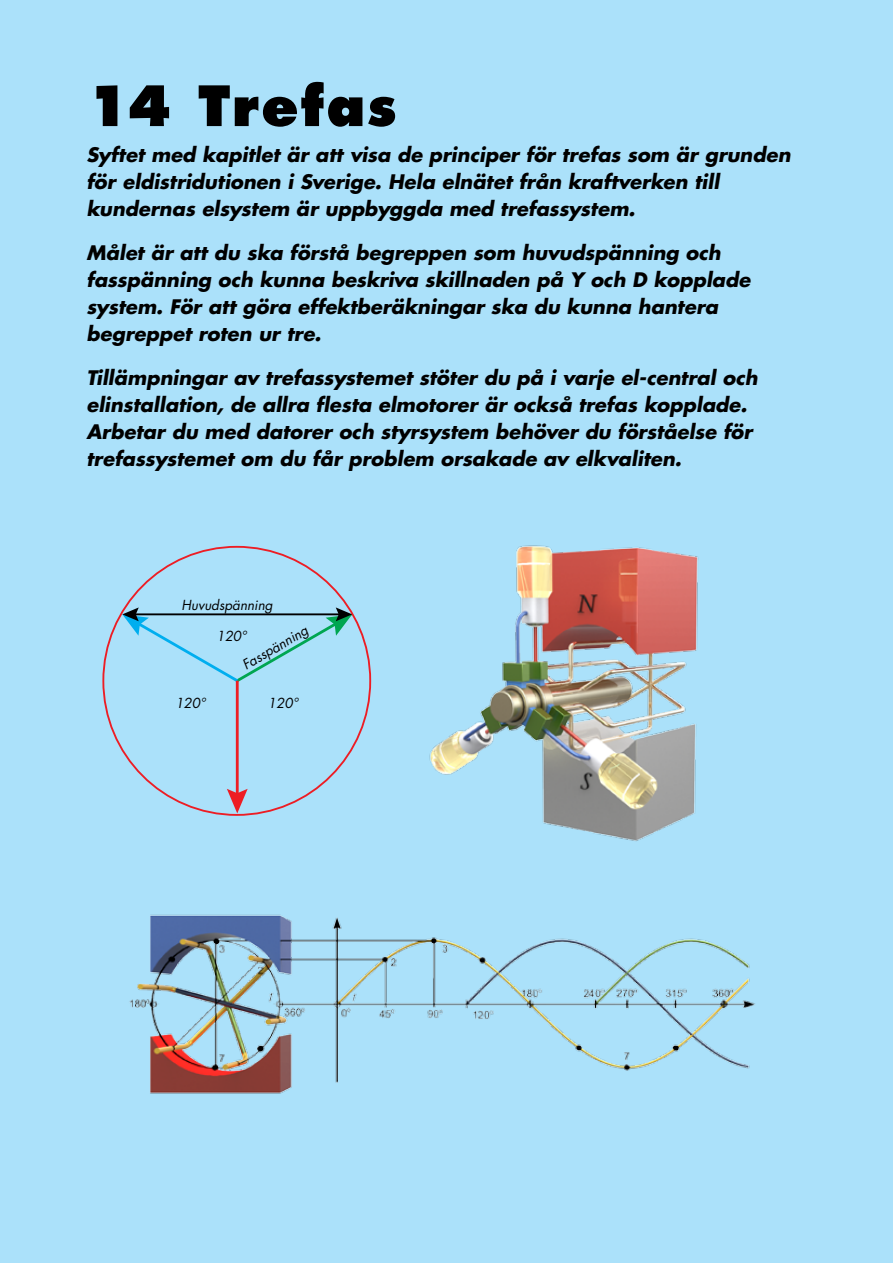
<style>
.page{position:relative;width:893px;height:1263px;background:#abe1fa}
.page>*{position:absolute;margin:0;border:0;box-sizing:border-box;transform-origin:0 0}
.t1{font:800 54px "Futura";letter-spacing:.04em;color:#000}
.t2{font:italic 700 19.5px/27px "Futura";color:#000}
.t3{font:italic 13.5px "Futura";color:#000}
</style>
<div class="page">
<img style="left:429px;top:545px;width:270px;height:296px">
<img style="left:129px;top:914px;width:626px;height:180px">
<hr style="left:236px;top:681px;width:3px;height:116px;background:#ed1d24">
<svg style="left:227px;top:789px;width:21px;height:24px"></svg>
<svg style="left:122px;top:607px;width:230px;height:77px"></svg>
<h1 class="t1" style="left:86px;top:73px;width:311px">14 Trefas</h1>
<p class="t2" style="left:86px;top:140px;width:706px">Syftet med kapitlet är att visa de principer för trefas som är grunden för eldistridutionen i Sverige. Hela elnätet från kraftverken till kundernas elsystem är uppbyggda med trefassystem.</p>
<p class="t2" style="left:86px;top:238px;width:665px">Målet är att du ska förstå begreppen som huvudspänning och fasspänning och kunna beskriva skillnaden på Y och D kopplade system. För att göra effektberäkningar ska du kunna hantera begreppet roten ur tre.</p>
<p class="t2" style="left:86px;top:363px;width:673px">Tillämpningar av trefassystemet stöter du på i varje el-central och elinstallation, de allra flesta elmotorer är också trefas kopplade.<br>Arbetar du med datorer och styrsystem behöver du förståelse för trefassystemet om du får problem orsakade av elkvaliten.</p>
<p class="t3" style="left:182px;top:595px;width:93px">Huvudspänning</p>
<p class="t3" style="left:239px;top:657px;width:75px;rotate:-30deg">Fasspänning</p>
<p class="t3" style="left:175px;top:694px;width:32px">120°</p>
<p class="t3" style="left:268px;top:694px;width:32px">120°</p>
<p class="t3" style="left:216px;top:627px;width:32px">120°</p>
</div>
